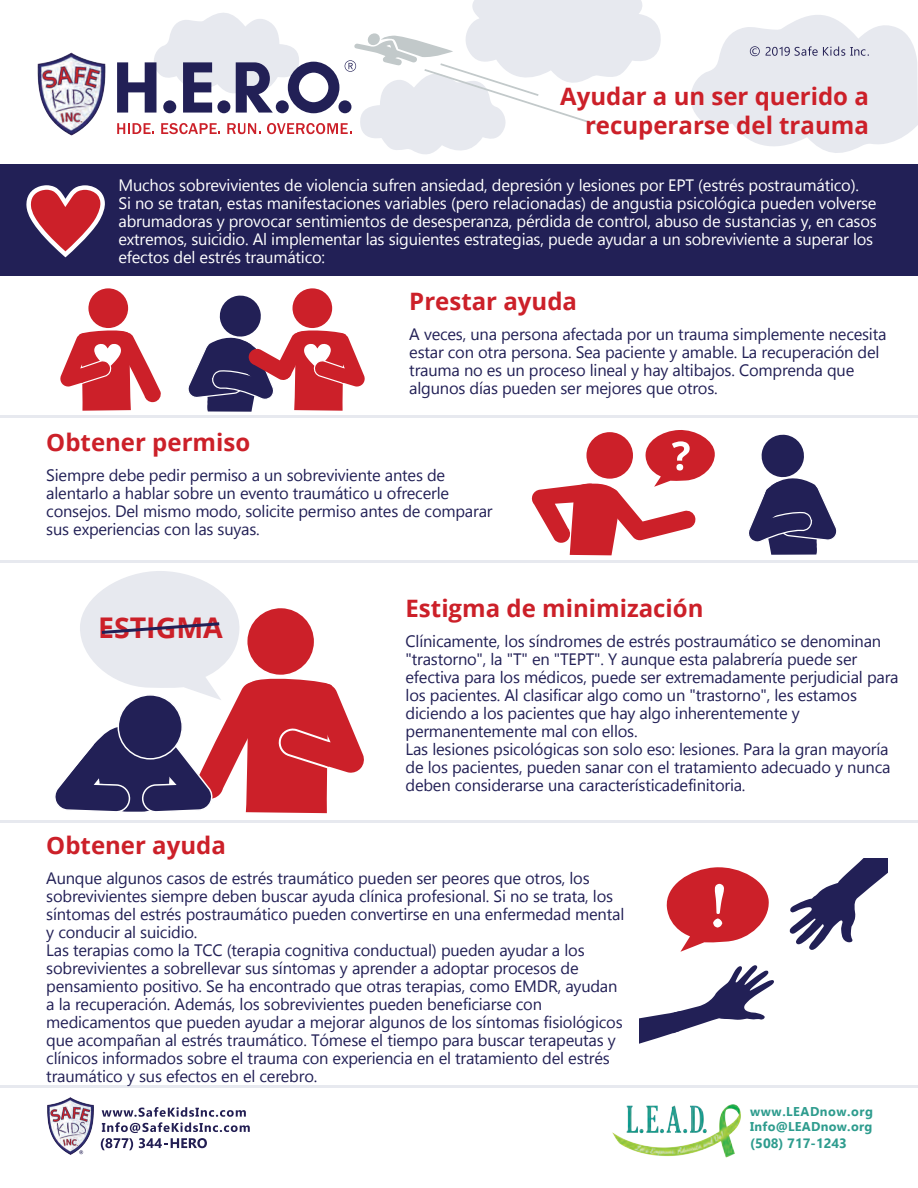
<style>
.page{position:relative;width:918px;height:1188px;background:#fff}
.page>*{position:absolute;margin:0;border:0;box-sizing:border-box;transform-origin:0 0}
.t1{font:700 28.5px "Open Sans";color:#cc2029}
.t2{font:700 24px/28.8px "Open Sans";color:#cc2029;text-align:right}
.t3{font:16.5px/18px "Gadugi";letter-spacing:-.015em;color:#222056}
.t4{font:16.5px/18px "Gadugi";letter-spacing:-.015em;color:#fff}
.t5{font:700 13.5px "Gadugi";color:#2e9c8e}
.t6{font:700 12.75px/15.3px "Gadugi";letter-spacing:.02em;color:#2e9c8e}
</style>
<div class="page">
<div style="left:0;top:164px;width:918px;height:112px;background:#222056"></div>
<hr style="left:0;top:415px;width:918px;height:3px;background:#e7e9ef">
<hr style="left:0;top:560px;width:918px;height:2px;background:#e7e9ef">
<svg style="left:749px;top:434px;width:88px;height:121px"></svg>
<svg style="left:690px;top:15px;width:228px;height:138px"></svg>
<svg style="left:666px;top:867px;width:103px;height:85px"></svg>
<img style="left:37px;top:52px;width:69px;height:84px">
<svg style="left:117px;top:0;width:544px;height:154px"></svg>
<svg style="left:26px;top:185px;width:79px;height:72px"></svg>
<hr style="left:0;top:820px;width:918px;height:3px;background:#e7e9ef">
<hr style="left:0;top:1085px;width:918px;height:3px;background:#e7e9ef">
<svg style="left:531px;top:430px;width:184px;height:125px"></svg>
<svg style="left:292px;top:288px;width:40px;height:40px"></svg>
<svg style="left:188px;top:294px;width:177px;height:118px"></svg>
<div style="left:88px;top:288px;width:40px;height:40px;background:#cc2029;border-radius:50%"></div>
<svg style="left:60px;top:330px;width:101px;height:81px"></svg>
<img style="left:47px;top:1097px;width:47px;height:58px">
<svg style="left:101px;top:1107px;width:149px;height:43px"></svg>
<svg style="left:79px;top:1150px;width:4px;height:4px"></svg>
<img style="left:612px;top:1104px;width:129px;height:54px">
<svg style="left:639px;top:965px;width:135px;height:79px"></svg>
<svg style="left:789px;top:859px;width:98px;height:91px"></svg>
<svg style="left:55px;top:571px;width:309px;height:242px"></svg>
<h2 class="t2" style="left:560px;top:82px;width:310px">Ayudar a un ser querido a recuperarse del trauma</h2>
<p class="t4" style="left:118px;top:176px;width:760px">Muchos sobrevivientes de violencia sufren ansiedad, depresión y lesiones por EPT (estrés postraumático).<br>Si no se tratan, estas manifestaciones variables (pero relacionadas) de angustia psicológica pueden volverse abrumadoras y provocar sentimientos de desesperanza, pérdida de control, abuso de sustancias y, en casos extremos, suicidio. Al implementar las siguientes estrategias, puede ayudar a un sobreviviente a superar los efectos del estrés traumático:</p>
<h2 class="t2" style="left:409px;top:286px;width:169px">Prestar ayuda</h2>
<p class="t3" style="left:409px;top:325px;width:479px">A veces, una persona afectada por un trauma simplemente necesita estar con otra persona. Sea paciente y amable. La recuperación del trauma no es un proceso lineal y hay altibajos. Comprenda que algunos días pueden ser mejores que otros.</p>
<h2 class="t2" style="left:46px;top:427px;width:205px">Obtener permiso</h2>
<p class="t3" style="left:46px;top:466px;width:448px">Siempre debe pedir permiso a un sobreviviente antes de alentarlo a hablar sobre un evento traumático u ofrecerle consejos. Del mismo modo, solicite permiso antes de comparar sus experiencias con las suyas.</p>
<h1 class="t1" style="left:98px;top:608px;width:126px">ESTIGMA</h1>
<h2 class="t2" style="left:406px;top:593px;width:299px">Estigma de minimización</h2>
<p class="t3" style="left:406px;top:632px;width:495px">Clínicamente, los síndromes de estrés postraumático se denominan "trastorno", la "T" en "TEPT". Y aunque esta palabrería puede ser efectiva para los médicos, puede ser extremadamente perjudicial para los pacientes. Al clasificar algo como un "trastorno", les estamos diciendo a los pacientes que hay algo inherentemente y permanentemente mal con ellos.<br>Las lesiones psicológicas son solo eso: lesiones. Para la gran mayoría de los pacientes, pueden sanar con el tratamiento adecuado y nunca deben considerarse una característicadefinitoria.</p>
<h2 class="t2" style="left:46px;top:830px;width:181px">Obtener ayuda</h2>
<p class="t3" style="left:46px;top:869px;width:580px">Aunque algunos casos de estrés traumático pueden ser peores que otros, los sobrevivientes siempre deben buscar ayuda clínica profesional. Si no se trata, los síntomas del estrés postraumático pueden convertirse en una enfermedad mental y conducir al suicidio.<br>Las terapias como la TCC (terapia cognitiva conductual) pueden ayudar a los sobrevivientes a sobrellevar sus síntomas y aprender a adoptar procesos de pensamiento positivo. Se ha encontrado que otras terapias, como EMDR, ayudan a la recuperación. Además, los sobrevivientes pueden beneficiarse con medicamentos que pueden ayudar a mejorar algunos de los síntomas fisiológicos que acompañan al estrés traumático. Tómese el tiempo para buscar terapeutas y clínicos informados sobre el trauma con experiencia en el tratamiento del estrés traumático y sus efectos en el cerebro.</p>
<p class="t6" style="left:750px;top:1104px;width:124px">www.LEADnow.org<br>Info@LEADnow.org</p>
<p class="t5" style="left:750px;top:1135px;width:98px">(508) 717-1243</p>
</div>
